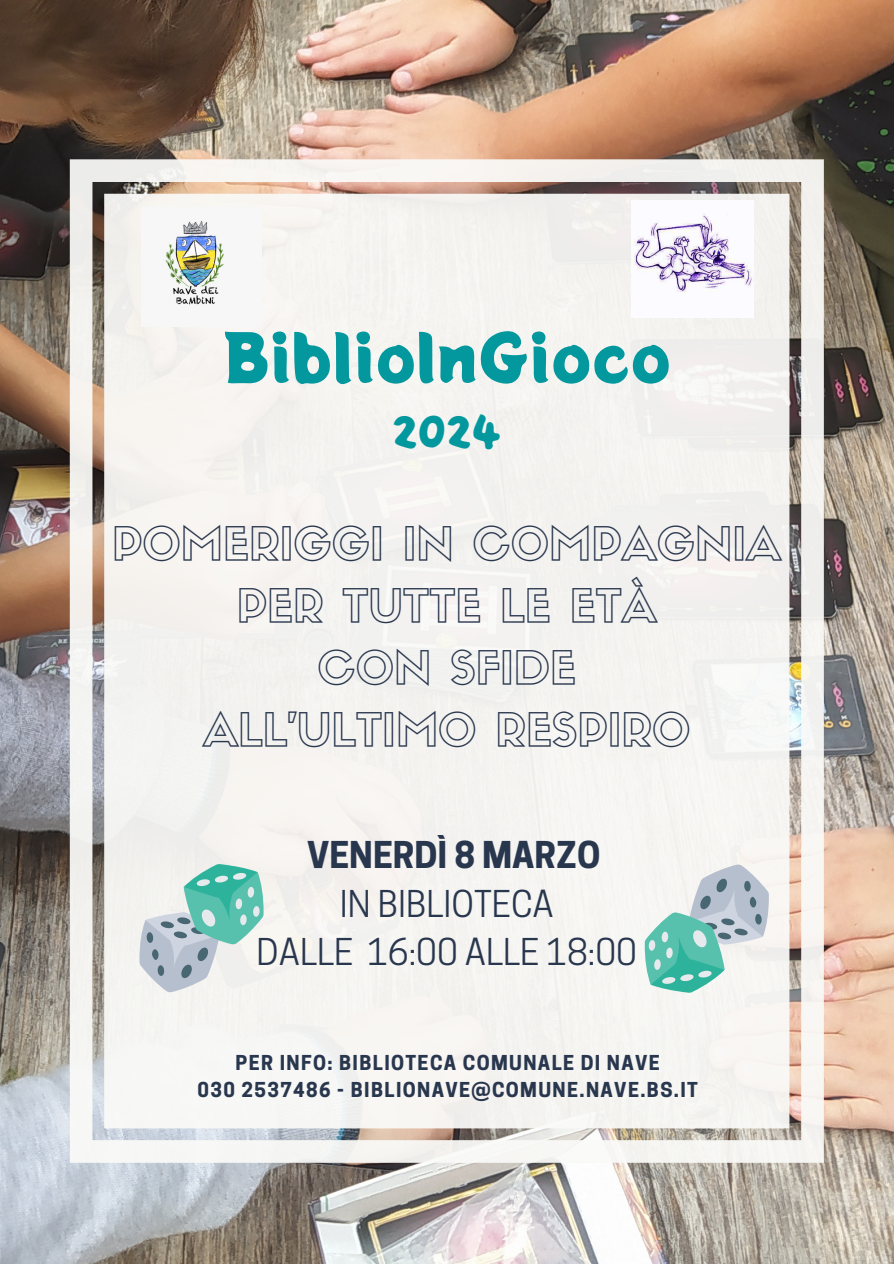
<style>
.page{position:relative;width:894px;height:1264px;background:#fff}
.page>*{position:absolute;margin:0;border:0;box-sizing:border-box;transform-origin:0 0}
.t1{font:64.35px "Potta One";color:#03989e}
.t2{font:44.7px/61.8px "Sifonn Basic Outline";color:#29374e;text-align:center}
.t3{font:43.35px "Potta One";color:#03989e}
.t4{font:34.65px/48.3px "Cooper Hewitt";color:#29374e;text-align:center}
.t5{font:700 19.35px "Cooper Hewitt";letter-spacing:.07em;color:#29374e}
.s1{font-weight:700}
</style>
<div class="page">
<img style="left:0;top:0;width:893px;height:1263px">
<div style="left:70px;top:159px;width:753px;height:1003px;background:#f4f3f1"></div>
<img style="left:142px;top:208px;width:119px;height:119px">
<img style="left:631px;top:200px;width:122px;height:117px">
<svg style="left:139px;top:864px;width:125px;height:128px"></svg>
<svg style="left:644px;top:864px;width:124px;height:128px"></svg>
<p class="t1" style="left:222px;top:308px;width:450px">BiblioInGioco</p>
<p class="t3" style="left:392px;top:398px;width:111px">2024</p>
<h2 class="t2" style="left:112px;top:518px;width:670px">POMERIGGI IN COMPAGNIA<br>PER TUTTE LE ETÀ<br>CON SFIDE<br>ALL'ULTIMO RESPIRO</h2>
<h1 class="t4" style="left:256px;top:835px;width:382px"><span class="s1">VENERDÌ 8 MARZO<br></span>IN BIBLIOTECA<br>DALLE 16:00 ALLE 18:00</h1>
<h3 class="t5" style="left:235px;top:1055px;width:425px">PER INFO: BIBLIOTECA COMUNALE DI NAVE</h3>
<p class="t5" style="left:197px;top:1081px;width:502px">030 2537486 - BIBLIONAVE@COMUNE.NAVE.BS.IT</p>
</div>
